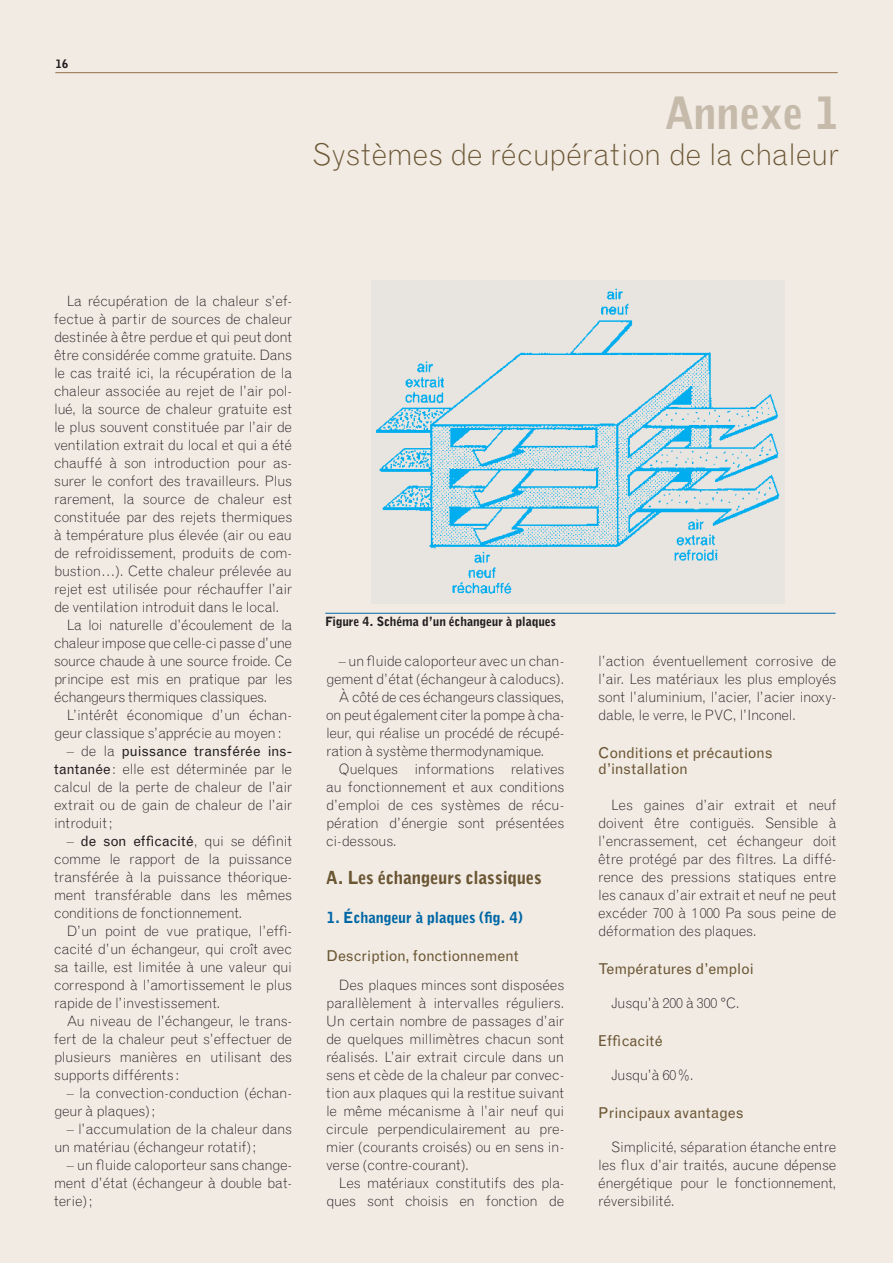
<style>
.page{position:relative;width:893px;height:1263px;background:#f1ebe4}
.page>*{position:absolute;margin:0;border:0;box-sizing:border-box;transform-origin:0 0}
.t1{font:900 43.5px "Grotesque MT Std";color:#c6baab}
.t2{font:300 30px "Grotesque MT Std";letter-spacing:-.01em;color:#6b5633}
.t3{font:900 17.55px "Grotesque MT Std";letter-spacing:-.005em;color:#6b5633}
.t4{font:15px/16.5px "Grotesque MT Std";letter-spacing:-.005em;color:#6b5633}
.t5{font:900 15px "Grotesque MT Std";letter-spacing:-.015em;color:#0067a5}
.t6{font:300 14.25px/18px "Grotesque MT Std";letter-spacing:-.02em;color:#231f20;text-align:justify}
.t7{font:300 14.25px "Grotesque MT Std";letter-spacing:-.04em;color:#231f20}
.t8{font:900 12.45px "Grotesque MT Std";letter-spacing:-.01em;color:#231f20}
.t9{font:900 11.25px "Grotesque MT Std";color:#231f20}
.s1{font-weight:400}
</style>
<div class="page">
<hr style="left:55px;top:72px;width:783px;height:1px;background:#957247">
<img style="left:376px;top:288px;width:404px;height:306px">
<hr style="left:325px;top:613px;width:511px;height:1px;background:#0067a5">
<p class="t9" style="left:55px;top:57px;width:15px">16</p>
<h1 class="t1" style="left:665px;top:87px;width:175px">Annexe 1</h1>
<h2 class="t2" style="left:312px;top:136px;width:528px">Systèmes de récupération de la chaleur</h2>
<p class="t6" style="left:67px;top:292px;width:227px">La récupération de la chaleur s’ef-</p>
<p class="t6" style="left:54px;top:310px;width:240px">fectue à partir de sources de chaleur</p>
<p class="t6" style="left:54px;top:328px;width:240px">destinée à être perdue et qui peut dont</p>
<p class="t6" style="left:54px;top:346px;width:240px">être considérée comme gratuite. Dans</p>
<p class="t6" style="left:54px;top:364px;width:240px">le cas traité ici, la récupération de la</p>
<p class="t6" style="left:54px;top:382px;width:240px">chaleur associée au rejet de l’air pol-</p>
<p class="t6" style="left:54px;top:400px;width:240px">lué, la source de chaleur gratuite est</p>
<p class="t6" style="left:54px;top:418px;width:240px">le plus souvent constituée par l’air de</p>
<p class="t6" style="left:54px;top:436px;width:240px">ventilation extrait du local et qui a été</p>
<p class="t6" style="left:54px;top:454px;width:240px">chauffé à son introduction pour as-</p>
<p class="t6" style="left:54px;top:472px;width:240px">surer le confort des travailleurs. Plus</p>
<p class="t6" style="left:54px;top:490px;width:240px">rarement, la source de chaleur est</p>
<p class="t6" style="left:54px;top:508px;width:240px">constituée par des rejets thermiques</p>
<p class="t6" style="left:54px;top:526px;width:240px">à température plus élevée (air ou eau</p>
<p class="t6" style="left:54px;top:544px;width:240px">de refroidissement, produits de com-</p>
<p class="t6" style="left:54px;top:562px;width:240px">bustion…). Cette chaleur prélevée au</p>
<p class="t6" style="left:54px;top:580px;width:240px">rejet est utilisée pour réchauffer l’air</p>
<p class="t6" style="left:54px;top:598px;width:227px">de ventilation introduit dans le local.</p>
<p class="t6" style="left:67px;top:616px;width:227px">La loi naturelle d’écoulement de la</p>
<p class="t6" style="left:54px;top:634px;width:240px">chaleur impose que celle-ci passe d’une</p>
<p class="t7" style="left:54px;top:652px;width:240px">source chaude à une source froide. Ce</p>
<p class="t6" style="left:54px;top:670px;width:240px">principe est mis en pratique par les</p>
<p class="t6" style="left:54px;top:688px;width:215px">échangeurs thermiques classiques.</p>
<p class="t6" style="left:67px;top:706px;width:227px">L’intérêt économique d’un échan-</p>
<p class="t6" style="left:54px;top:724px;width:229px">geur classique s’apprécie au moyen:</p>
<p class="t6" style="left:54px;top:742px;width:240px;text-indent:13px">– de la <span class="s1">puissance transférée ins&shy;tantanée</span>: elle est déterminée par le calcul de la perte de chaleur de l’air extrait ou de gain de chaleur de l’air introduit;</p>
<p class="t6" style="left:54px;top:832px;width:240px;text-indent:13px">– <span class="s1">de son efficacité</span>, qui se définit comme le rapport de la puissance transférée à la puissance théorique&shy;ment transférable dans les mêmes conditions de fonctionnement.</p>
<p class="t6" style="left:54px;top:922px;width:240px;text-indent:13px">D’un point de vue pratique, l’effi&shy;cacité d’un échangeur, qui croît avec sa taille, est limitée à une valeur qui correspond à l’amortissement le plus rapide de l’investissement.</p>
<p class="t6" style="left:54px;top:1012px;width:240px;text-indent:13px">Au niveau de l’échangeur, le trans&shy;fert de la chaleur peut s’effectuer de plusieurs manières en utilisant des supports différents:</p>
<p class="t6" style="left:54px;top:1084px;width:240px;text-indent:13px">– la convection-conduction (échan&shy;geur à plaques);</p>
<p class="t6" style="left:54px;top:1120px;width:240px;text-indent:13px">– l’accumulation de la chaleur dans un matériau (échangeur rotatif);</p>
<p class="t6" style="left:54px;top:1156px;width:240px;text-indent:13px">– un fluide caloporteur sans change&shy;ment d’état (échangeur à double bat&shy;terie);</p>
<p class="t8" style="left:325px;top:614px;width:232px">Figure 4. Schéma d’un échangeur à plaques</p>
<p class="t6" style="left:339px;top:652px;width:227px">– un fluide caloporteur avec un chan-</p>
<p class="t6" style="left:326px;top:670px;width:240px">gement d’état (échangeur à caloducs).</p>
<p class="t6" style="left:339px;top:688px;width:227px">À côté de ces échangeurs classiques,</p>
<p class="t6" style="left:326px;top:706px;width:240px">on peut également citer la pompe à cha-</p>
<p class="t6" style="left:326px;top:724px;width:240px">leur, qui réalise un procédé de récupé-</p>
<p class="t6" style="left:326px;top:742px;width:220px">ration à système thermodynamique.</p>
<p class="t6" style="left:339px;top:760px;width:227px">Quelques informations relatives</p>
<p class="t6" style="left:326px;top:778px;width:240px">au fonctionnement et aux conditions</p>
<p class="t6" style="left:326px;top:796px;width:240px">d’emploi de ces systèmes de récu-</p>
<p class="t6" style="left:326px;top:814px;width:240px">pération d’énergie sont présentées</p>
<p class="t6" style="left:326px;top:832px;width:72px">ci-dessous.</p>
<p class="t3" style="left:326px;top:867px;width:217px">A. Les échangeurs classiques</p>
<p class="t5" style="left:326px;top:909px;width:198px">1. Échangeur à plaques (fig. 4)</p>
<p class="t4" style="left:326px;top:948px;width:194px">Description, fonctionnement</p>
<p class="t6" style="left:326px;top:976px;width:240px;text-indent:13px">Des plaques minces sont disposées parallèlement à intervalles réguliers.<br>Un certain nombre de passages d’air de quelques millimètres chacun sont réalisés. L’air extrait circule dans un sens et cède de la chaleur par convec&shy;tion aux plaques qui la restitue suivant le même mécanisme à l’air neuf qui circule perpendiculairement au pre&shy;mier (courants croisés) ou en sens in&shy;verse (contre-courant).</p>
<p class="t6" style="left:326px;top:1174px;width:240px;text-align:right">Les matériaux constitutifs des pla-- ques sont choisis en fonction de</p>
<p class="t6" style="left:598px;top:652px;width:240px">l’action éventuellement corrosive de l’air. Les matériaux les plus employés sont l’aluminium, l’acier, l’acier inoxy&shy;dable, le verre, le PVC, l’Inconel.</p>
<p class="t4" style="left:598px;top:744px;width:176px">Conditions et précautions d’installation</p>
<p class="t6" style="left:598px;top:796px;width:240px;text-indent:13px">Les gaines d’air extrait et neuf doivent être contiguës. Sensible à l’encrassement, cet échangeur doit être protégé par des filtres. La diffé&shy;rence des pressions statiques entre les canaux d’air extrait et neuf ne peut excéder 700 à 1000 Pa sous peine de déformation des plaques.</p>
<p class="t4" style="left:598px;top:960px;width:157px">Températures d’emploi</p>
<p class="t6" style="left:611px;top:994px;width:130px">Jusqu’à 200 à 300 °C.</p>
<p class="t4" style="left:598px;top:1032px;width:66px">Efficacité</p>
<p class="t6" style="left:611px;top:1066px;width:84px">Jusqu’à 60%.</p>
<p class="t4" style="left:598px;top:1104px;width:147px">Principaux avantages</p>
<p class="t6" style="left:598px;top:1138px;width:240px;text-indent:13px">Simplicité, séparation étanche entre les flux d’air traités, aucune dépense énergétique pour le fonctionnement, réversibilité.</p>
</div>
